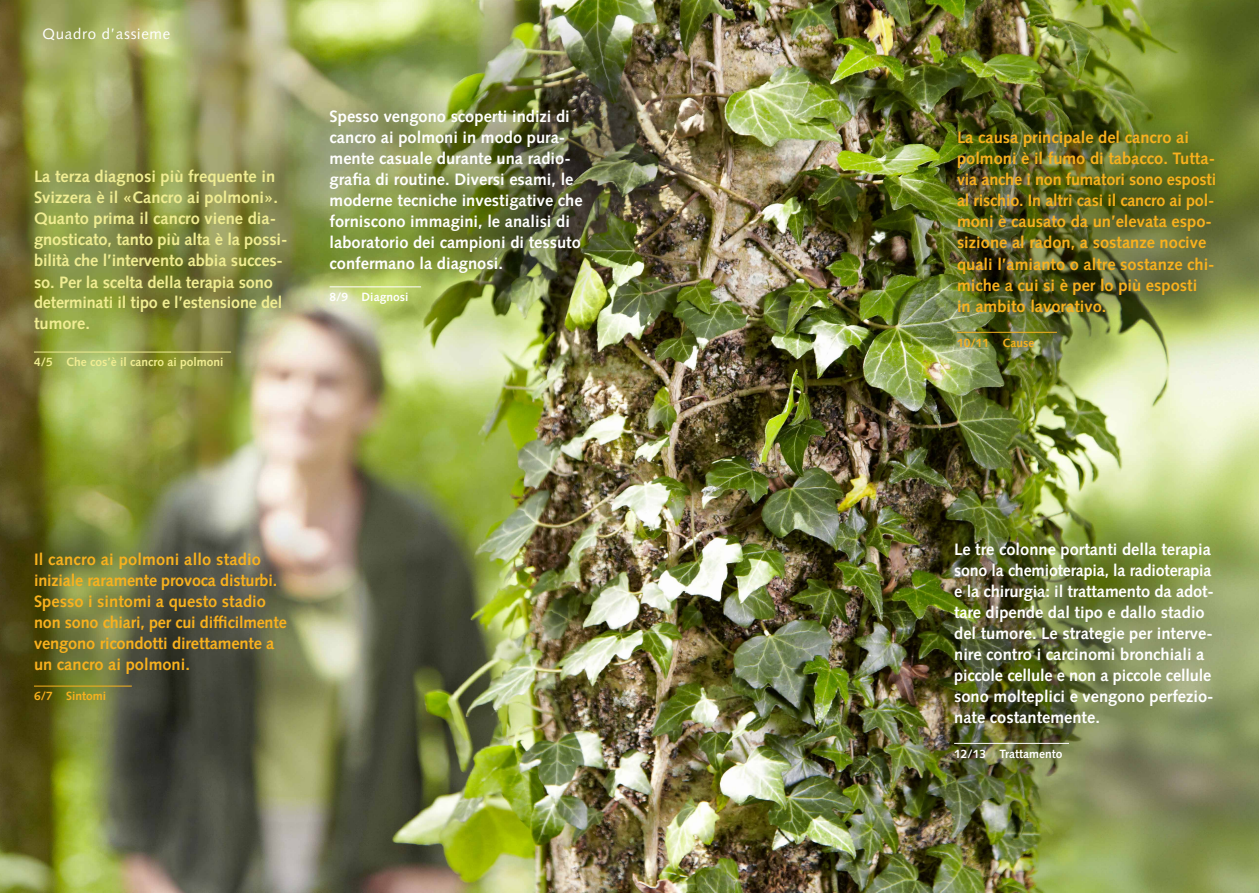
<style>
.page{position:relative;width:1259px;height:893px;background:#fff}
.page>*{position:absolute;margin:0;border:0;box-sizing:border-box;transform-origin:0 0}
.t1{font:700 16.5px/21px "Syntax LT Std";color:#fff}
.t2{font:700 16.5px/21px "Syntax LT Std";color:#f8b11e}
.t3{font:700 16.5px/21px "Syntax LT Std";letter-spacing:-.01em;color:#f0ed92}
.t4{font:15px "Syntax LT Std";letter-spacing:.05em;color:#fff}
.t5{font:700 12px "Syntax LT Std";color:#f0ed92}
.t6{font:700 12px "Syntax LT Std";color:#fff}
.t7{font:700 12px "Syntax LT Std";color:#f8b11e}
</style>
<div class="page">
<img style="left:0;top:0;width:1259px;height:893px">
<div style="left:939px;top:114px;width:294px;height:251px;background:#000;opacity:.75"></div>
<hr style="left:957px;top:332px;width:100px;height:1px;background:#f8b11e">
<hr style="left:34px;top:352px;width:197px;height:1px;background:#f0ed92">
<hr style="left:330px;top:287px;width:91px;height:1px;background:#fff">
<hr style="left:954px;top:743px;width:115px;height:1px;background:#fff">
<hr style="left:34px;top:686px;width:98px;height:1px;background:#f8b11e">
<p class="t4" style="left:43px;top:25px;width:129px">Quadro d’assieme</p>
<p class="t3" style="left:34px;top:166px;width:255px">La terza diagnosi più frequente in<br>Svizzera è il «Cancro ai polmoni».<br>Quanto prima il cancro viene dia&shy;gnosticato, tanto più alta è la possi&shy;bilità che l’intervento abbia succes&shy;so. Per la scelta della terapia sono determinati il tipo e l’estensione del tumore.</p>
<p class="t5" style="left:34px;top:355px;width:191px">4/5 Che cos’è il cancro ai polmoni</p>
<p class="t1" style="left:330px;top:105px;width:255px">Spesso vengono scoperti indizi di cancro ai polmoni in modo pura&shy;mente casuale durante una radio&shy;grafia di routine. Diversi esami, le moderne tecniche investigative che forniscono immagini, le analisi di laboratorio dei campioni di tessuto confermano la diagnosi.</p>
<p class="t6" style="left:330px;top:290px;width:80px">8/9 Diagnosi</p>
<p class="t2" style="left:34px;top:549px;width:254px">Il cancro ai polmoni allo stadio iniziale raramente provoca disturbi.<br>Spesso i sintomi a questo stadio non sono chiari, per cui difficilmente vengono ricondotti direttamente a un cancro ai polmoni.</p>
<p class="t7" style="left:34px;top:689px;width:74px">6/7 Sintomi</p>
<p class="t2" style="left:957px;top:127px;width:261px">La causa principale del cancro ai polmoni è il fumo di tabacco. Tutta&shy;via anche i non fumatori sono esposti al rischio. In altri casi il cancro ai pol&shy;moni è causato da un’elevata espo&shy;sizione al radon, a sostanze nocive quali l’amianto o altre sostanze chi&shy;miche a cui si è per lo più esposti<br>in ambito lavorativo.</p>
<p class="t7" style="left:957px;top:335px;width:79px">10/11 Cause</p>
<p class="t1" style="left:954px;top:538px;width:261px">Le tre colonne portanti della terapia sono la chemioterapia, la radioterapia e la chirurgia: il trattamento da adot&shy;tare dipende dal tipo e dallo stadio del tumore. Le strategie per interve&shy;nire contro i carcinomi bronchiali a piccole cellule e non a piccole cellule sono molteplici e vengono perfezio&shy;nate costantemente.</p>
<p class="t6" style="left:954px;top:747px;width:110px">12/13 Trattamento</p>
</div>
